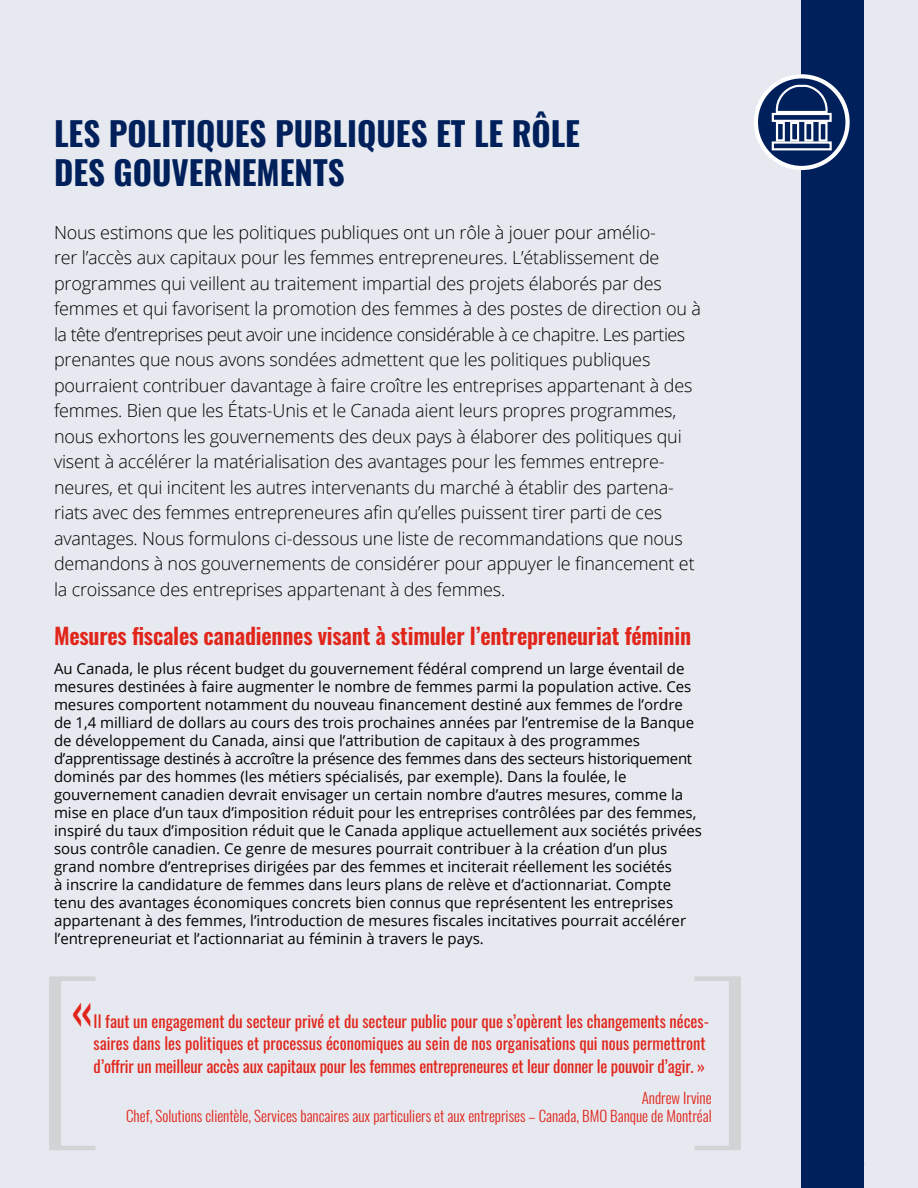
<style>
.page{position:relative;width:918px;height:1188px;background:#e6e9ef}
.page>*{position:absolute;margin:0;border:0;box-sizing:border-box;transform-origin:0 0}
.t1{font:48px "Oswald";color:#e1251b}
.t2{font:700 33px/39px "Oswald";color:#00205c}
.t3{font:600 22.5px "Oswald";letter-spacing:-.01em;color:#e1251b}
.t4{font:300 18px/25.5px "Open Sans";letter-spacing:-.01em;color:#000}
.t5{font:16.5px/22.5px "Oswald";color:#e1251b}
.t6{font:15px/18px "Open Sans";color:#000}
.t7{font:300 15px/18px "Oswald";color:#e1251b;text-align:right}
</style>
<div class="page">
<div style="left:801px;top:0;width:63px;height:1188px;background:#00205c"></div>
<svg style="left:756px;top:76px;width:92px;height:92px"></svg>
<svg style="left:775px;top:84px;width:54px;height:29px"></svg>
<div style="left:772px;top:113px;width:60px;height:9px;border:2px solid #fff"></div>
<div style="left:772px;top:141px;width:60px;height:9px;border:2px solid #fff"></div>
<div style="left:776px;top:122px;width:9px;height:20px;border:2px solid #fff"></div>
<div style="left:790px;top:122px;width:9px;height:20px;border:2px solid #fff"></div>
<div style="left:804px;top:122px;width:9px;height:20px;border:2px solid #fff"></div>
<div style="left:819px;top:122px;width:9px;height:20px;border:2px solid #fff"></div>
<div style="left:754px;top:74px;width:96px;height:96px;border:4px solid #fff;border-radius:50%"></div>
<div style="left:49px;top:976px;width:49px;height:174px;border:4px solid #d1d3d4"></div>
<div style="left:52px;top:979px;width:9px;height:168px;background:#d1d3d4"></div>
<div style="left:692px;top:976px;width:49px;height:174px;border:4px solid #d1d3d4"></div>
<div style="left:729px;top:979px;width:9px;height:168px;background:#d1d3d4"></div>
<h2 class="t2" style="left:54px;top:116px;width:528px">LES POLITIQUES PUBLIQUES ET LE RÔLE<br>DES GOUVERNEMENTS</h2>
<p class="t4" style="left:54px;top:219px;width:649px">Nous estimons que les politiques publiques ont un rôle à jouer pour amélio-<br>rer l’accès aux capitaux pour les femmes entrepreneures. L’établissement de programmes qui veillent au traitement impartial des projets élaborés par des femmes et qui favorisent la promotion des femmes à des postes de direction ou à la tête d’entreprises peut avoir une incidence considérable à ce chapitre. Les parties prenantes que nous avons sondées admettent que les politiques publiques pourraient contribuer davantage à faire croître les entreprises appartenant à des femmes. Bien que les États-Unis et le Canada aient leurs propres programmes, nous exhortons les gouvernements des deux pays à élaborer des politiques qui visent à accélérer la matérialisation des avantages pour les femmes entrepre&shy;neures, et qui incitent les autres intervenants du marché à établir des partena&shy;riats avec des femmes entrepreneures afin qu’elles puissent tirer parti de ces avantages. Nous formulons ci-dessous une liste de recommandations que nous demandons à nos gouvernements de considérer pour appuyer le financement et la croissance des entreprises appartenant à des femmes.</p>
<h3 class="t3" style="left:54px;top:624px;width:639px">Mesures fiscales canadiennes visant à stimuler l’entrepreneuriat féminin</h3>
<p class="t6" style="left:54px;top:659px;width:650px">Au Canada, le plus récent budget du gouvernement fédéral comprend un large éventail de mesures destinées à faire augmenter le nombre de femmes parmi la population active. Ces mesures comportent notamment du nouveau financement destiné aux femmes de l’ordre de 1,4 milliard de dollars au cours des trois prochaines années par l’entremise de la Banque de développement du Canada, ainsi que l’attribution de capitaux à des programmes d’apprentissage destinés à accroître la présence des femmes dans des secteurs historiquement dominés par des hommes (les métiers spécialisés, par exemple). Dans la foulée, le gouvernement canadien devrait envisager un certain nombre d’autres mesures, comme la mise en place d’un taux d’imposition réduit pour les entreprises contrôlées par des femmes, inspiré du taux d’imposition réduit que le Canada applique actuellement aux sociétés privées sous contrôle canadien. Ce genre de mesures pourrait contribuer à la création d’un plus grand nombre d’entreprises dirigées par des femmes et inciterait réellement les sociétés<br>à inscrire la candidature de femmes dans leurs plans de relève et d’actionnariat. Compte tenu des avantages économiques concrets bien connus que représentent les entreprises appartenant à des femmes, l’introduction de mesures fiscales incitatives pourrait accélérer l’entrepreneuriat et l’actionnariat au féminin à travers le pays.</p>
<h1 class="t1" style="left:72px;top:967px;width:23px">«</h1>
<p class="t5" style="left:94px;top:1008px;width:617px">Il faut un engagement du secteur privé et du secteur public pour que s’opèrent les changements néces&shy;saires dans les politiques et processus économiques au sein de nos organisations qui nous permettront d’offrir un meilleur accès aux capitaux pour les femmes entrepreneures et leur donner le pouvoir d’agir. »</p>
<p class="t7" style="left:126px;top:1087px;width:587px">Andrew Irvine<br>Chef, Solutions clientèle, Services bancaires aux particuliers et aux entreprises – Canada, BMO Banque de Montréal</p>
</div>
